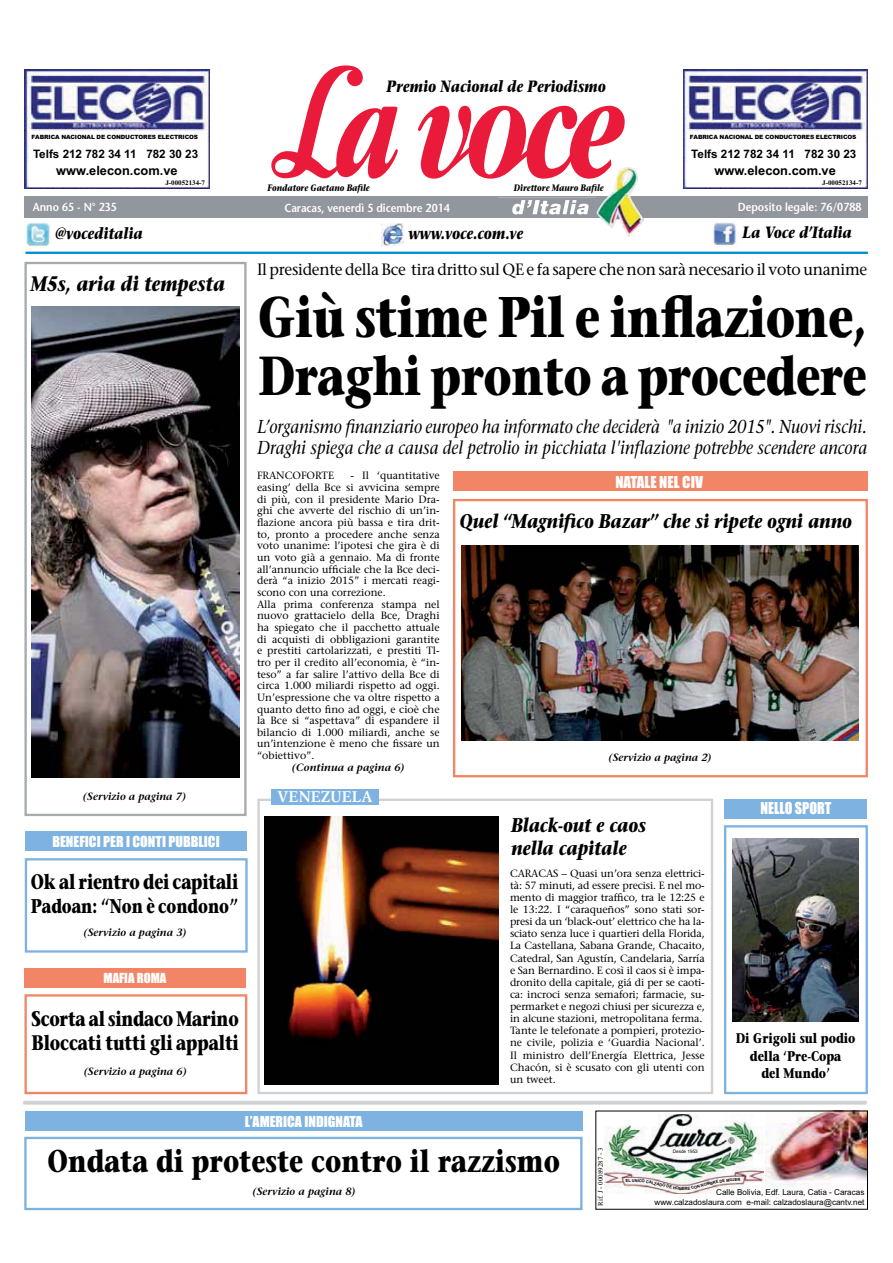
<style>
.page{position:relative;width:893px;height:1263px;background:#fff}
.page>*{position:absolute;margin:0;border:0;box-sizing:border-box;transform-origin:0 0}
.t1{font:700 57.15px "Stone Serif";letter-spacing:-.015em;color:#000;scale:.8 1}
.t2{font:700 54.75px "Stone Serif";letter-spacing:-.015em;color:#000;scale:.8 1}
.t3{font:700 31.5px "Stone Serif";color:#000;scale:.8 1}
.t4{font:700 21px/23.2px "Stone Serif";letter-spacing:-.015em;color:#000;scale:.77 1}
.t5{font:italic 700 21px "Stone Serif";color:#000;scale:.8 1}
.t6{font:italic 700 19.8px/23.2px "Stone Serif";color:#000;scale:.8 1}
.t7{font:700 19.8px "Stone Serif";letter-spacing:-.005em;color:#000;scale:.77 1}
.t8{font:italic 18.6px/21px "Stone Serif";color:#000;scale:.87 1}
.t9{font:16.35px "Stone Serif";letter-spacing:-.02em;color:#000;scale:.96 1}
.t10{font:italic 700 16.35px "Stone Serif";color:#000;scale:.8 1}
.t11{font:15.15px "Impact";color:#fff}
.t12{font:15.15px "Impact";color:#fff;scale:.94 1}
.t13{font:700 15.15px "Simoncini Garamond";color:#fff}
.t14{font:13.95px "Impact";color:#fff}
.t15{font:700 13.95px/17.5px "Stone Serif";color:#000;text-align:center;scale:.8 1}
.t16{font:700 12.9px "Arial";color:#000}
.t17{font:12.9px "Impact";color:#fff}
.t18{font:600 11.7px "Stone Sans";color:#fff;scale:.9 1}
.t19{font:700 11.7px "Arial";color:#000}
.t20{font:10.5px/11.7px "Stone Serif";color:#000}
.t21{font:italic 600 10.5px "Stone Serif";color:#000}
.t22{font:italic 700 9.3px "Stone Serif";color:#000;scale:.8 1}
.t23{font:8.1px/9.8px "Arial";color:#000;text-align:right}
.t24{font:700 7.05px "Times New Roman";color:#000}
.t25{font:7.05px "Times New Roman";color:#000}
.t26{font:900 5.85px "Arial";letter-spacing:-.02em;color:#000}
.t27{font:4.65px "Arial";color:#000}
</style>
<div class="page">
<svg style="left:271px;top:65px;width:354px;height:114px"></svg>
<div style="left:25px;top:196px;width:843px;height:21px;background:#92969d"></div>
<svg style="left:512px;top:200px;width:77px;height:15px"></svg>
<img style="left:596px;top:167px;width:48px;height:70px">
<img style="left:766px;top:1113px;width:100px;height:78px">
<img style="left:605px;top:1114px;width:158px;height:79px">
<div style="left:673px;top:1150px;width:26px;height:6px;background:#fff"></div>
<img style="left:382px;top:223px;width:22px;height:24px">
<img style="left:26px;top:222px;width:24px;height:24px">
<img style="left:712px;top:222px;width:25px;height:24px">
<hr style="left:26px;top:252px;width:842px;height:2px;background:#008ecf">
<div style="left:24px;top:1137px;width:558px;height:73px;border:2px solid #7db2e1"></div>
<div style="left:25px;top:1111px;width:557px;height:20px;background:#7db2e1"></div>
<img style="left:25px;top:69px;width:185px;height:120px">
<div style="left:29px;top:131px;width:178px;height:56px;background:#fff"></div>
<img style="left:683px;top:69px;width:185px;height:120px">
<div style="left:687px;top:131px;width:178px;height:56px;background:#fff"></div>
<hr style="left:23px;top:1101px;width:843px;height:3px;background:#cfd2d4">
<div style="left:453px;top:499px;width:415px;height:278px;border:2px solid #f28566"></div>
<img style="left:462px;top:545px;width:397px;height:195px">
<div style="left:453px;top:471px;width:414px;height:20px;background:#f28566"></div>
<div style="left:24px;top:994px;width:223px;height:100px;border:2px solid #f28566"></div>
<div style="left:25px;top:968px;width:221px;height:20px;background:#f28566"></div>
<div style="left:257px;top:799px;width:456px;height:295px;border:2px solid #cfd2d4"></div>
<div style="left:271px;top:789px;width:108px;height:16px;background:#7db2e1"></div>
<div style="left:24px;top:262px;width:223px;height:554px;border:2px solid #a6aab1"></div>
<div style="left:25px;top:858px;width:223px;height:95px;border:2px solid #7db2e1"></div>
<div style="left:25px;top:832px;width:221px;height:19px;background:#7db2e1"></div>
<div style="left:724px;top:825px;width:144px;height:269px;border:2px solid #7db2e1"></div>
<div style="left:724px;top:799px;width:143px;height:20px;background:#7db2e1"></div>
<img style="left:264px;top:816px;width:234px;height:269px">
<img style="left:732px;top:838px;width:127px;height:183px">
<img style="left:31px;top:306px;width:208px;height:471px">
<svg style="left:626px;top:1178px;width:114px;height:12px"></svg>
<p class="t26" style="left:32px;top:133px;width:168px">FABRICA NACIONAL DE CONDUCTORES ELECTRICOS</p>
<p class="t19" style="left:33px;top:147px;width:167px">Telfs 212 782 34 11 782 30 23</p>
<p class="t16" style="left:56px;top:163px;width:123px">www.elecon.com.ve</p>
<p class="t24" style="left:165px;top:180px;width:41px">J-00052134-7</p>
<h3 class="t10" style="left:386px;top:80px;width:276px">Premio Nacional de Periodismo</h3>
<p class="t22" style="left:267px;top:185px;width:129px">Fondatore Gaetano Bafile</p>
<p class="t22" style="left:514px;top:185px;width:114px">Direttore Mauro Bafile</p>
<p class="t26" style="left:690px;top:133px;width:168px">FABRICA NACIONAL DE CONDUCTORES ELECTRICOS</p>
<p class="t19" style="left:691px;top:147px;width:167px">Telfs 212 782 34 11 782 30 23</p>
<p class="t16" style="left:714px;top:163px;width:123px">www.elecon.com.ve</p>
<p class="t24" style="left:822px;top:180px;width:41px">J-00052134-7</p>
<p class="t18" style="left:33px;top:203px;width:95px">Anno 65 - N° 235</p>
<p class="t18" style="left:284px;top:203px;width:185px">Caracas, venerdì 5 dicembre 2014</p>
<p class="t18" style="left:738px;top:202px;width:139px">Deposito legale: 76/0788</p>
<h3 class="t10" style="left:55px;top:227px;width:111px">@voceditalia</h3>
<h3 class="t10" style="left:408px;top:227px;width:145px">www.voce.com.ve</h3>
<h3 class="t10" style="left:743px;top:226px;width:138px">La Voce d’Italia</h3>
<h3 class="t5" style="left:30px;top:276px;width:245px">M5s, aria di tempesta</h3>
<p class="t21" style="left:83px;top:792px;width:105px">(Servizio a pagina 7)</p>
<h3 class="t14" style="left:52px;top:837px;width:169px">BENEFICI PER I CONTI PUBBLICI</h3>
<h3 class="t4" style="left:31px;top:872px;width:271px">Ok al rientro dei capitali</h3>
<h3 class="t7" style="left:31px;top:899px;width:271px">Padoan: “Non è condono”</h3>
<p class="t21" style="left:83px;top:928px;width:105px">(Servizio a pagina 3)</p>
<p class="t17" style="left:103px;top:973px;width:64px">MAFIA ROMA</p>
<h3 class="t4" style="left:31px;top:1010px;width:271px">Scorta al sindaco Marino<br>Bloccati tutti gli appalti</h3>
<p class="t21" style="left:84px;top:1068px;width:105px">(Servizio a pagina 6)</p>
<h3 class="t9" style="left:257px;top:263px;width:637px">Il presidente della Bce tira dritto sul QE e fa sapere che non sarà necesario il voto unanime</h3>
<h1 class="t1" style="left:258px;top:295px;width:763px">Giù stime Pil e inflazione,</h1>
<h2 class="t2" style="left:258px;top:354px;width:762px">Draghi pronto a procedere</h2>
<h3 class="t8" style="left:257px;top:418px;width:702px">L’organismo finanziario europeo ha informato che deciderà "a inizio 2015". Nuovi rischi.<br>Draghi spiega che a causa del petrolio in picchiata l'inflazione potrebbe scendere ancora</h3>
<p class="t20" style="left:257px;top:471px;width:184px;text-indent:93px">- Il ‘quantitative easing’ della Bce si avvicina sempre di più, con il presidente Mario Dra&shy;ghi che avverte del rischio di un’in&shy;flazione ancora più bassa e tira drit&shy;to, pronto a procedere anche senza voto unanime: l’ipotesi che gira è di un voto già a gennaio. Ma di fronte all’annuncio ufficiale che la Bce deci&shy;derà “a inizio 2015” i mercati reagi&shy;scono con una correzione.<br>Alla prima conferenza stampa nel nuovo grattacielo della Bce, Draghi ha spiegato che il pacchetto attuale di acquisti di obbligazioni garantite e prestiti cartolarizzati, e prestiti Tl&shy;tro per il credito all’economia, è “in&shy;teso” a far salire l’attivo della Bce di circa 1.000 miliardi rispetto ad oggi.<br>Un’espressione che va oltre rispetto a quanto detto fino ad oggi, e cioè che la Bce si “aspettava” di espandere il bilancio di 1.000 miliardi, anche se un’intenzione è meno che fissare un “obiettivo”.</p>
<p class="t21" style="left:292px;top:763px;width:114px">(Continua a pagina 6)</p>
<p class="t20" style="left:257px;top:471px;width:79px">FRANCOFORTE</p>
<h3 class="t13" style="left:278px;top:790px;width:96px">VENEZUELA</h3>
<h3 class="t11" style="left:615px;top:477px;width:89px">NATALE NEL CIV</h3>
<h3 class="t6" style="left:460px;top:512px;width:492px">Quel “Magnifico Bazar” che si ripete ogni anno</h3>
<p class="t21" style="left:608px;top:753px;width:105px">(Servizio a pagina 2)</p>
<h3 class="t6" style="left:511px;top:815px;width:170px">Black-out e caos nella capitale</h3>
<p class="t20" style="left:510px;top:868px;width:196px;line-height:12.1px">CARACAS – Quasi un’ora senza elettrici&shy;tà: 57 minuti, ad essere precisi. E nel mo&shy;mento di maggior traffico, tra le 12:25 e le 13:22. I “caraqueños” sono stati sor&shy;presi da un ‘black-out’ elettrico che ha la&shy;sciato senza luce i quartieri della Florida, La Castellana, Sabana Grande, Chacaito, Catedral, San Agustín, Candelaria, Sarría e San Bernardino. E così il caos si è impa&shy;dronito della capitale, giá di per se caoti&shy;ca: incroci senza semafori; farmacie, su&shy;permarket e negozi chiusi per sicurezza e, in alcune stazioni, metropolitana ferma.<br>Tante le telefonate a pompieri, protezio&shy;ne civile, polizia e ‘Guardia Nacional’.<br>Il ministro dell’Energía Elettrica, Jesse Chacón, si è scusato con gli utenti con un tweet.</p>
<h3 class="t12" style="left:760px;top:804px;width:77px">NELLO SPORT</h3>
<h3 class="t15" style="left:736px;top:1031px;width:151px">Di Grigoli sul podio della ‘Pre-Copa<br>del Mundo’</h3>
<h3 class="t14" style="left:245px;top:1117px;width:119px">L’AMERICA INDIGNATA</h3>
<h3 class="t3" style="left:47px;top:1149px;width:642px">Ondata di proteste contro il razzismo</h3>
<p class="t21" style="left:252px;top:1188px;width:105px">(Servizio a pagina 8)</p>
<p class="t25" style="left:598px;top:1206px;width:60px;rotate:-90deg">Rif. J - 00089287 - 3</p>
<p class="t27" style="left:673px;top:1150px;width:27px">Desde 1953</p>
<p class="t23" style="left:654px;top:1188px;width:212px">Calle Bolivia, Edf. Laura, Catia - Caracas www.calzadoslaura.com e-mail: calzadoslaura@cantv.net</p>
</div>
